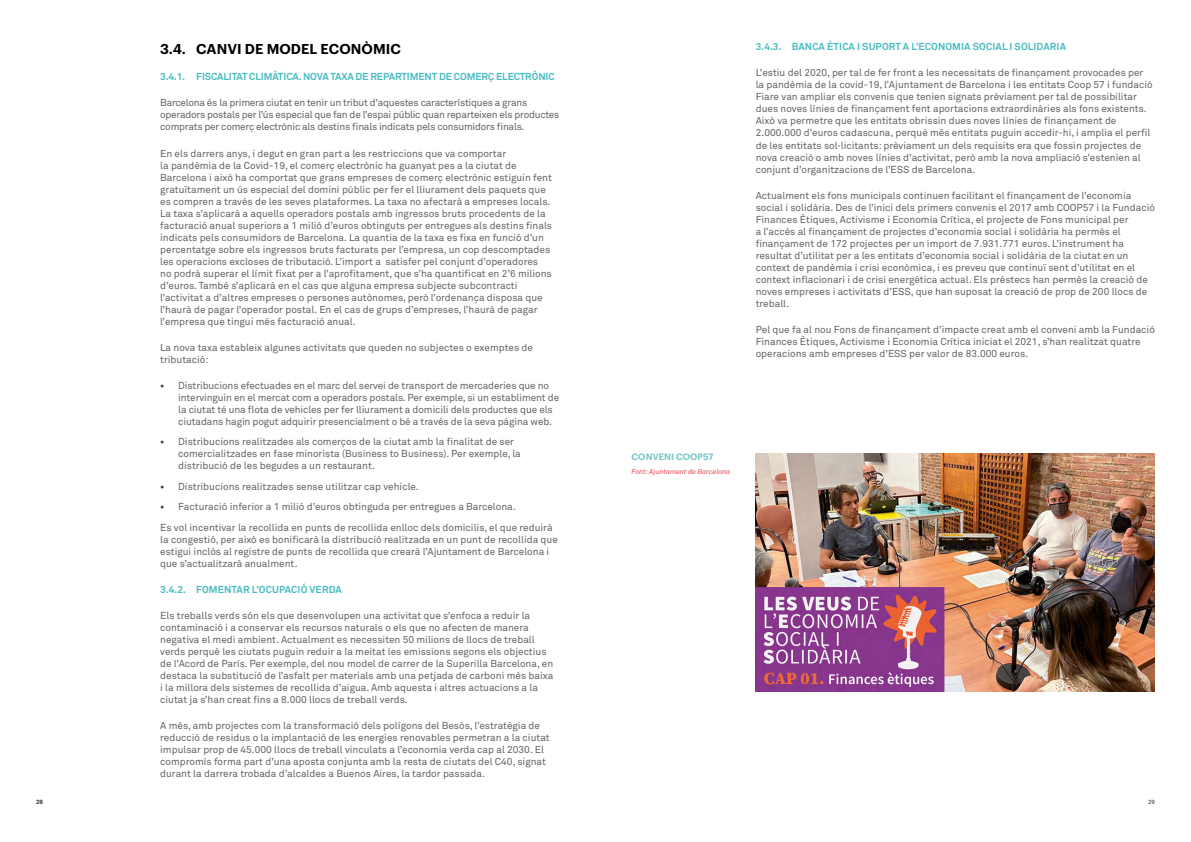
<style>
.page{position:relative;width:1191px;height:842px;background:#fff}
.page>*{position:absolute;margin:0;border:0;box-sizing:border-box;transform-origin:0 0}
.t1{font:600 14px "Graphik";letter-spacing:.005em;color:#000}
.t2{font:10px/12px "Akkurat Std";color:#646363}
.t3{font:10px/12px "Akkurat Std";letter-spacing:-.02em;color:#646363}
.t4{font:700 10px "Akkurat Std";letter-spacing:.01em;color:#46bbc2}
.t5{font:700 10px "Akkurat Std";letter-spacing:-.01em;color:#46bbc2}
.t6{font:600 9px "Graphik";letter-spacing:.005em;color:#75c6c7}
.t7{font:italic 7px "Akkurat";color:#e4424f}
.t8{font:700 6px "Akkurat Std";color:#646363}
.s1{font-weight:700;color:#3c3c3b}
</style>
<div class="page">
<img style="left:755px;top:453px;width:400px;height:239px">
<h1 class="t1" style="left:160px;top:38px;width:242px">3.4. CANVI DE MODEL ECONÒMIC</h1>
<p class="t5" style="left:160px;top:71px;width:396px">3.4.1. FISCALITAT CLIMÀTICA. NOVA TAXA DE REPARTIMENT DE COMERÇ ELECTRÒNIC</p>
<p class="t3" style="left:160px;top:97px;width:401px">Barcelona és la primera ciutat en tenir un tribut d’aquestes característiques a grans operadors postals per l’ús especial que fan de l’espai públic quan reparteixen els productes comprats per comerç electrònic als destins finals indicats pels consumidors finals.</p>
<p class="t2" style="left:160px;top:147px;width:393px">En els darrers anys, i degut en gran part a les restriccions que va comportar<br>la pandèmia de la Covid-19, el comerç electrònic ha guanyat pes a la ciutat de Barcelona i això ha comportat que grans empreses de comerç electrònic estiguin fent gratuïtament un ús especial del domini públic per fer el lliurament dels paquets que es compren a través de les seves plataformes. La taxa no afectarà a empreses locals.<br>La taxa s’aplicarà a aquells operadors postals amb ingressos bruts procedents de la facturació anual superiors a 1 milió d’euros obtinguts per entregues als destins finals indicats pels consumidors de Barcelona. La quantia de la taxa es fixa en funció d’un percentatge sobre els ingressos bruts facturats per l’empresa, un cop descomptades les operacions excloses de tributació. L’import a satisfer pel conjunt d’operadores<br>no podrà superar el límit fixat per a l’aprofitament, que s’ha quantificat en 2’6 milions d’euros. També s’aplicarà en el cas que alguna empresa subjecte subcontracti l’activitat a d’altres empreses o persones autònomes, però l’ordenança disposa que l’haurà de pagar l’operador postal. En el cas de grups d’empreses, l’haurà de pagar l’empresa que tingui més facturació anual.</p>
<p class="t2" style="left:160px;top:341px;width:374px">La nova taxa estableix algunes activitats que queden no subjectes o exemptes de tributació:</p>
<p class="t2" style="left:178px;top:379px;width:382px;text-indent:-18px"><span class="s1">•</span> Distribucions efectuades en el marc del servei de transport de mercaderies que no intervinguin en el mercat com a operadors postals. Per exemple, si un establiment de la ciutat té una flota de vehicles per fer lliurament a domicili dels productes que els ciutadans hagin pogut adquirir presencialment o bé a través de la seva pàgina web.</p>
<p class="t2" style="left:178px;top:436px;width:344px;text-indent:-18px"><span class="s1">•</span> Distribucions realitzades als comerços de la ciutat amb la finalitat de ser comercialitzades en fase minorista (Business to Business). Per exemple, la distribució de les begudes a un restaurant.</p>
<p class="t2" style="left:160px;top:480px;width:260px"><span class="s1">•</span> Distribucions realitzades sense utilitzar cap vehicle.</p>
<p class="t2" style="left:160px;top:497px;width:394px;line-height:20.5px"><span class="s1">•</span> Facturació inferior a 1 milió d’euros obtinguda per entregues a Barcelona.<br>Es vol incentivar la recollida en punts de recollida enlloc dels domicilis, el que reduirà</p>
<p class="t2" style="left:160px;top:533px;width:399px">la congestió, per això es bonificarà la distribució realitzada en un punt de recollida que estigui inclòs al registre de punts de recollida que crearà l’Ajuntament de Barcelona i que s’actualitzarà anualment.</p>
<p class="t4" style="left:160px;top:583px;width:183px">3.4.2. FOMENTAR L’OCUPACIÓ VERDA</p>
<p class="t2" style="left:160px;top:610px;width:394px">Els treballs verds són els que desenvolupen una activitat que s’enfoca a reduir la contaminació i a conservar els recursos naturals o els que no afecten de manera negativa el medi ambient. Actualment es necessiten 50 milions de llocs de treball verds perquè les ciutats puguin reduir a la meitat les emissions segons els objectius de l’Acord de París. Per exemple, del nou model de carrer de la Superilla Barcelona, en destaca la substitució de l’asfalt per materials amb una petjada de carboni més baixa i la millora dels sistemes de recollida d’aigua. Amb aquesta i altres actuacions a la ciutat ja s’han creat fins a 8.000 llocs de treball verds.</p>
<p class="t2" style="left:160px;top:720px;width:391px">A més, amb projectes com la transformació dels polígons del Besòs, l’estratègia de reducció de residus o la implantació de les energies renovables permetran a la ciutat impulsar prop de 45.000 llocs de treball vinculats a l’economia verda cap al 2030. El compromís forma part d’una aposta conjunta amb la resta de ciutats del C40, signat durant la darrera trobada d’alcaldes a Buenos Aires, la tardor passada.</p>
<p class="t4" style="left:755px;top:41px;width:312px">3.4.3. BANCA ÈTICA I SUPORT A L’ECONOMIA SOCIAL I SOLIDARIA</p>
<p class="t2" style="left:755px;top:67px;width:398px">L’estiu del 2020, per tal de fer front a les necessitats de finançament provocades per la pandèmia de la covid-19, l’Ajuntament de Barcelona i les entitats Coop 57 i fundació Fiare van ampliar els convenis que tenien signats prèviament per tal de possibilitar dues noves línies de finançament fent aportacions extraordinàries als fons existents.<br>Això va permetre que les entitats obrissin dues noves línies de finançament de 2.000.000 d’euros cadascuna, perquè més entitats puguin accedir-hi, i amplia el perfil de les entitats sol·licitants: prèviament un dels requisits era que fossin projectes de nova creació o amb noves línies d’activitat, però amb la nova ampliació s’estenien al conjunt d’organitzacions de l’ESS de Barcelona.</p>
<p class="t2" style="left:755px;top:189px;width:401px">Actualment els fons municipals continuen facilitant el finançament de l’economia social i solidària. Des de l’inici dels primers convenis el 2017 amb COOP57 i la Fundació Finances Ètiques, Activisme i Economia Crítica, el projecte de Fons municipal per<br>a l’accés al finançament de projectes d’economia social i solidària ha permès el finançament de 172 projectes per un import de 7.931.771 euros. L’instrument ha resultat d’utilitat per a les entitats d’economia social i solidària de la ciutat en un context de pandèmia i crisi econòmica, i es preveu que continuï sent d’utilitat en el context inflacionari i de crisi energètica actual. Els préstecs han permès la creació de noves empreses i activitats d’ESS, que han suposat la creació de prop de 200 llocs de treball.</p>
<p class="t2" style="left:755px;top:323px;width:401px">Pel que fa al nou Fons de finançament d’impacte creat amb el conveni amb la Fundació<br>Finances Ètiques, Activisme i Economia Crítica iniciat el 2021, s’han realitzat quatre operacions amb empreses d’ESS per valor de 83.000 euros.</p>
<p class="t6" style="left:631px;top:450px;width:84px">CONVENI COOP57</p>
<p class="t7" style="left:631px;top:468px;width:100px">Font: Ajuntament de Barcelona</p>
<p class="t8" style="left:36px;top:798px;width:8px">28</p>
<p class="t8" style="left:1148px;top:798px;width:8px">29</p>
</div>
